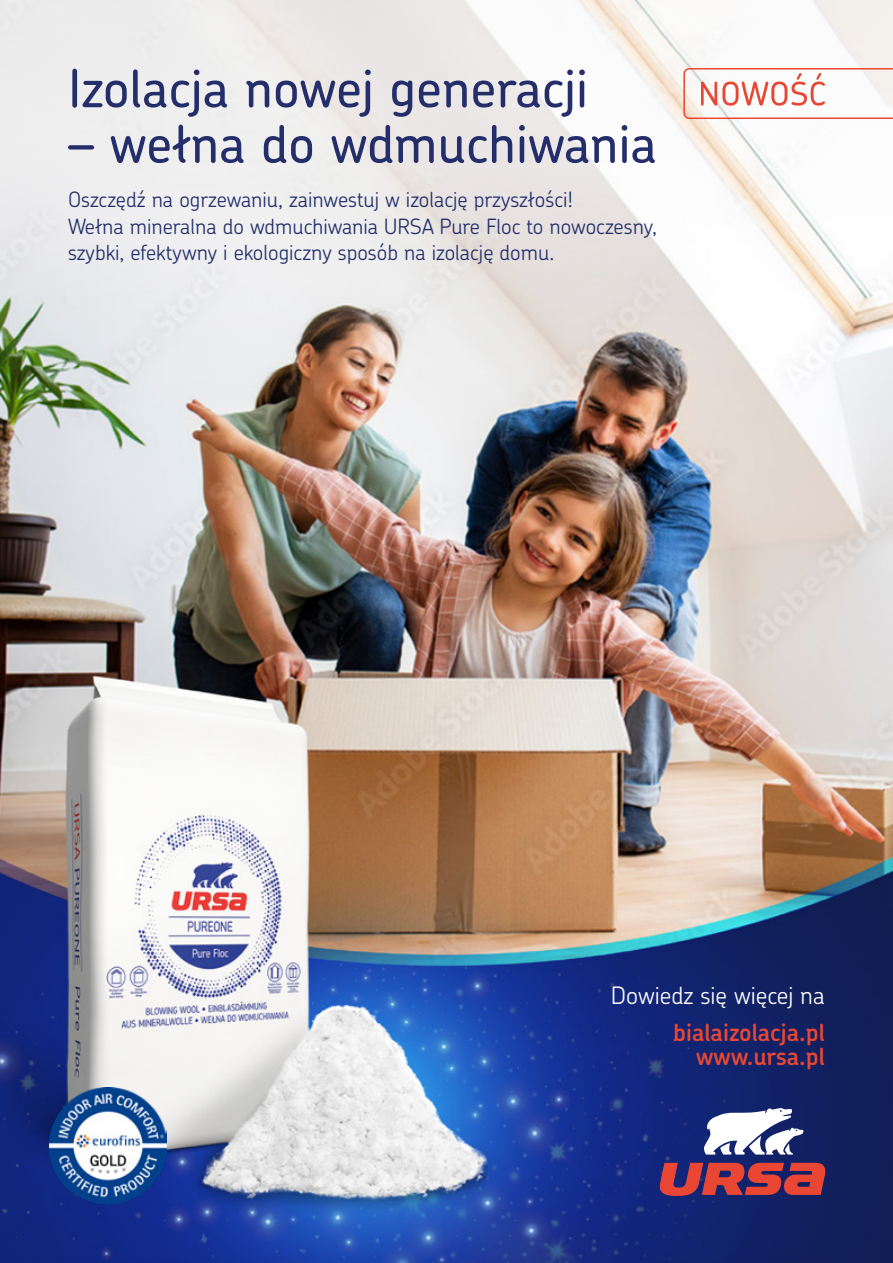
<style>
.page{position:relative;width:893px;height:1263px;background:#fff}
.page>*{position:absolute;margin:0;border:0;box-sizing:border-box;transform-origin:0 0}
.t1{font:500 52.2px "Chevin Pro";color:#232e6a}
.t2{font:600 24px/24px "Chevin Pro";color:#e94734;text-align:right}
.t3{font:300 24px "Chevin Pro";color:#fff}
.t4{font:300 21.15px/26.4px "Chevin Pro";color:#232e6a}
</style>
<div class="page">
<img style="left:0;top:0;width:893px;height:1263px">
<svg style="left:704px;top:1108px;width:100px;height:46px"></svg>
<svg style="left:658px;top:1163px;width:168px;height:33px;background:#a43b46"></svg>
<img style="left:50px;top:1087px;width:116px;height:116px">
<svg style="left:683px;top:68px;width:210px;height:51px"></svg>
<h1 class="t1" style="left:68px;top:53px;width:521px">Izolacja nowej generacji</h1>
<h1 class="t1" style="left:68px;top:109px;width:590px">– wełna do wdmuchiwania</h1>
<p class="t4" style="left:68px;top:186px;width:590px">Oszczędź na ogrzewaniu, zainwestuj w izolację przyszłości!<br>Wełna mineralna do wdmuchiwania URSA Pure Floc to nowoczesny, szybki, efektywny i ekologiczny sposób na izolację domu.</p>
<p class="t3" style="left:611px;top:979px;width:216px">Dowiedz się więcej na</p>
<p class="t2" style="left:673px;top:1019px;width:153px">bialaizolacja.pl www.ursa.pl</p>
</div>
